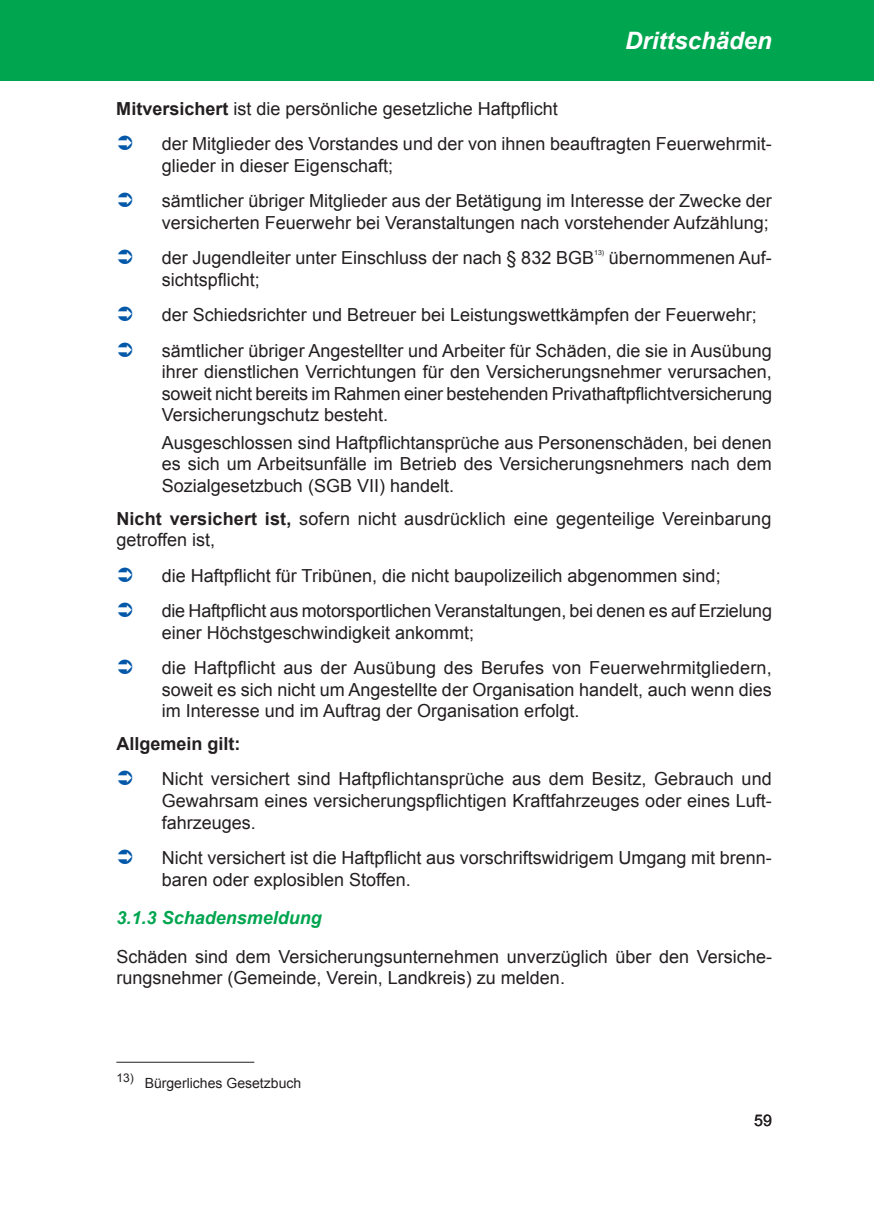
<style>
.page{position:relative;width:874px;height:1225px;background:#fff}
.page>*{position:absolute;margin:0;border:0;box-sizing:border-box;transform-origin:0 0}
.t1{font:italic 700 24px "Arial";color:#fff}
.t2{font:18px/21.6px "Arial";color:#231f20}
.t3{font:italic 700 18px "Arial";color:#00a54f}
.t4{font:700 18px "Arial";color:#231f20}
.t5{font:16px "Arial";color:#231f20}
.t6{font:14px "Arial";color:#231f20}
.t7{font:7px "Arial";color:#231f20}
.s1{font-weight:700}
</style>
<div class="page">
<div style="left:0;top:0;width:873px;height:81px;background:#00a54f"></div>
<hr style="left:116px;top:1062px;width:138px;height:1px;background:#231f20">
<h1 class="t1" style="left:624px;top:24px;width:148px">Drittschäden</h1>
<p class="t2" style="left:162px;top:91px;width:611px;line-height:35.4px;text-indent:-45px"><span class="s1">Mitversichert</span> ist die persönliche gesetzliche Haftpflicht<br>der Mitglieder des Vorstandes und der von ihnen beauftragten Feuerwehrmit-</p>
<p class="t2" style="left:162px;top:148px;width:611px;line-height:35.2px">glieder in dieser Eigenschaft;<br>sämtlicher übriger Mitglieder aus der Betätigung im Interesse der Zwecke der</p>
<p class="t2" style="left:162px;top:205px;width:608px;line-height:35.2px">versicherten Feuerwehr bei Veranstaltungen nach vorstehender Aufzählung; der Jugendleiter unter Einschluss der nach § 832 BGB</p>
<p class="t7" style="left:593px;top:247px;width:12px">13)</p>
<p class="t2" style="left:608px;top:247px;width:164px">übernommenen Auf-</p>
<p class="t2" style="left:162px;top:262px;width:611px;line-height:35.4px">sichtspflicht;<br>der Schiedsrichter und Betreuer bei Leistungswettkämpfen der Feuerwehr; sämtlicher übriger Angestellter und Arbeiter für Schäden, die sie in Ausübung</p>
<p class="t2" style="left:162px;top:361px;width:611px;text-align:justify">ihrer dienstlichen Verrichtungen für den Versicherungsnehmer verursachen, soweit nicht bereits im Rahmen einer bestehenden Privathaftpflichtversicherung Versicherungschutz besteht.</p>
<p class="t2" style="left:162px;top:432px;width:611px;text-align:justify">Ausgeschlossen sind Haftpflichtansprüche aus Personenschäden, bei denen es sich um Arbeitsunfälle im Betrieb des Versicherungsnehmers nach dem Sozialgesetzbuch (SGB VII) handelt.</p>
<p class="t2" style="left:116px;top:508px;width:656px"><span class="s1">Nicht versichert ist,</span> sofern nicht ausdrücklich eine gegenteilige Vereinbarung getroffen ist,</p>
<p class="t2" style="left:162px;top:558px;width:611px;line-height:35.4px">die Haftpflicht für Tribünen, die nicht baupolizeilich abgenommen sind;<br>die Haftpflicht aus motorsportlichen Veranstaltungen, bei denen es auf Erzielung</p>
<p class="t2" style="left:162px;top:615px;width:611px;line-height:35.2px">einer Höchstgeschwindigkeit ankommt;<br>die Haftpflicht aus der Ausübung des Berufes von Feuerwehrmitgliedern,</p>
<p class="t2" style="left:162px;top:678px;width:611px">soweit es sich nicht um Angestellte der Organisation handelt, auch wenn dies im Interesse und im Auftrag der Organisation erfolgt.</p>
<p class="t4" style="left:116px;top:731px;width:126px">Allgemein gilt:</p>
<p class="t2" style="left:162px;top:768px;width:611px;text-align:justify">Nicht versichert sind Haftpflichtansprüche aus dem Besitz, Gebrauch und Gewahrsam eines versicherungspflichtigen Kraftfahrzeuges oder eines Luft&shy;fahrzeuges.</p>
<p class="t2" style="left:162px;top:847px;width:611px">Nicht versichert ist die Haftpflicht aus vorschriftswidrigem Umgang mit brenn&shy;baren oder explosiblen Stoffen.</p>
<p class="t3" style="left:116px;top:905px;width:207px">3.1.3 Schadensmeldung</p>
<p class="t2" style="left:116px;top:945px;width:657px">Schäden sind dem Versicherungsunternehmen unverzüglich über den Versiche&shy;rungsnehmer (Gemeinde, Verein, Landkreis) zu melden.</p>
<p class="t6" style="left:116px;top:1073px;width:186px"><sup>13)</sup> Bürgerliches Gesetzbuch</p>
<p class="t5" style="left:753px;top:1110px;width:19px">59</p>
</div>
